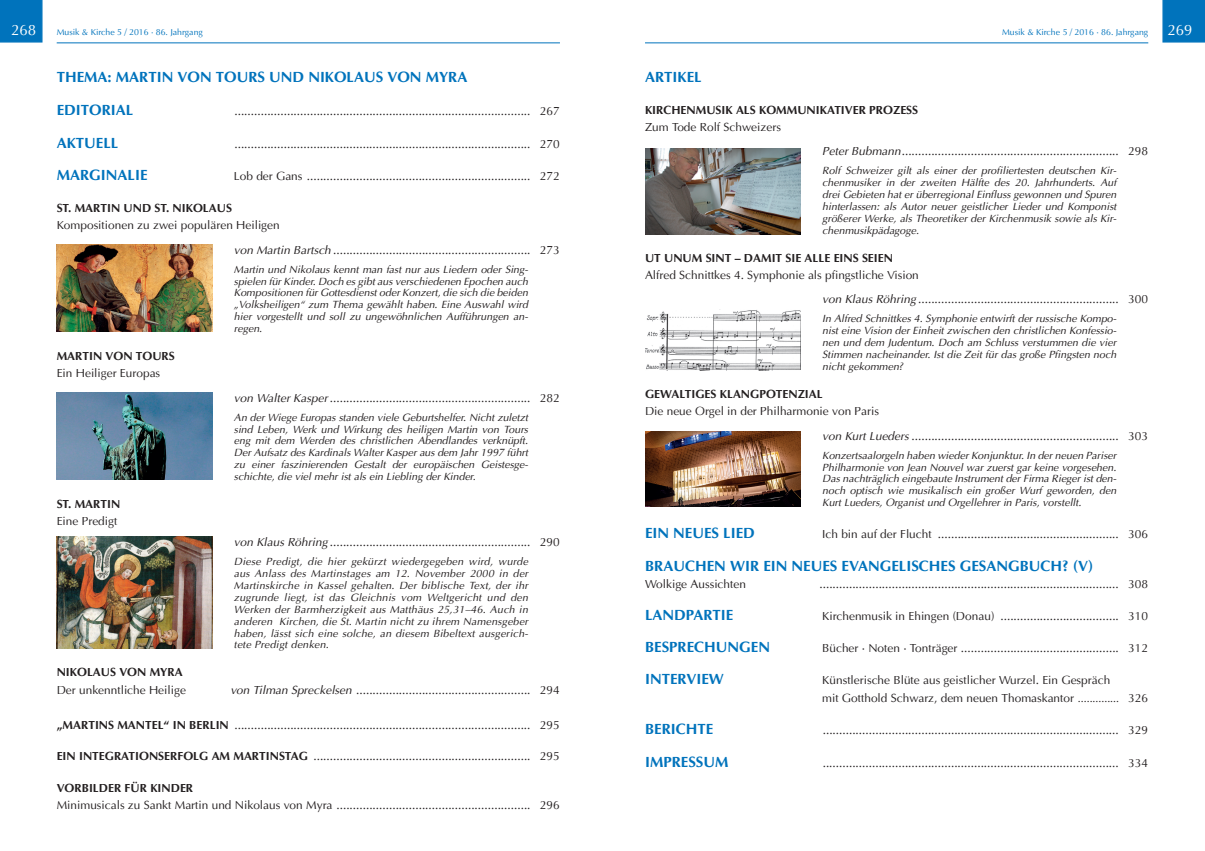
<style>
.page{position:relative;width:1205px;height:851px;background:#fff}
.page>*{position:absolute;margin:0;border:0;box-sizing:border-box;transform-origin:0 0}
.t1{font:700 15px/32.8px "Ottawa";color:#0073bc}
.t2{font:15px "Ottawa Plain";color:#fff}
.t3{font:11.88px/24.4px "Ottawa Plain";color:#231f20}
.t4{font:700 11.88px "Ottawa";color:#231f20}
.t5{font:italic 10.62px/11.9px "Ottawa";color:#231f20;text-align:justify}
.t6{font:8.75px "Ottawa Plain";color:#0073bc}
.s1{font-family:"Ottawa";font-style:italic}
.s2{font-size:10.62px}
.s3{font-family:"Ottawa";font-weight:700}
</style>
<div class="page">
<div style="left:0;top:0;width:43px;height:43px;background:#0073bc"></div>
<div style="left:1162px;top:0;width:43px;height:43px;background:#0073bc"></div>
<hr style="left:57px;top:43px;width:503px;height:1px;background:#0073bc">
<hr style="left:645px;top:43px;width:503px;height:1px;background:#0073bc">
<img style="left:57px;top:244px;width:156px;height:88px">
<img style="left:57px;top:392px;width:156px;height:87px">
<img style="left:57px;top:536px;width:156px;height:112px">
<img style="left:645px;top:148px;width:156px;height:87px">
<img style="left:645px;top:310px;width:156px;height:61px">
<img style="left:645px;top:431px;width:156px;height:75px">
<p class="t2" style="left:11px;top:21px;width:27px">268</p>
<p class="t6" style="left:57px;top:27px;width:148px">Musik &amp; Kirche 5 / 2016 · 86. Jahrgang</p>
<p class="t6" style="left:1002px;top:27px;width:148px">Musik &amp; Kirche 5 / 2016 · 86. Jahrgang</p>
<p class="t2" style="left:1167px;top:21px;width:27px">269</p>
<p class="t1" style="left:57px;top:61px;width:412px">THEMA: MARTIN VON TOURS UND NIKOLAUS VON MYRA<br>EDITORIAL</p>
<p class="t1" style="left:645px;top:61px;width:58px">ARTIKEL</p>
<p class="t4" style="left:645px;top:102px;width:275px">KIRCHENMUSIK ALS KOMMUNIKATIVER PROZESS</p>
<p class="t3" style="left:645px;top:115px;width:137px">Zum Tode Rolf Schweizers</p>
<p class="t3" style="left:822px;top:139px;width:327px"><span class="s1">Peter Bubmann</span>.................................................................. 298</p>
<p class="t5" style="left:822px;top:165px;width:296px">Rolf Schweizer gilt als einer der profiliertesten deutschen Kir&shy;chenmusiker in der zweiten Hälfte des 20. Jahrhunderts. Auf drei Gebieten hat er überregional Einfluss gewonnen und Spuren hinterlassen: als Autor neuer geistlicher Lieder und Komponist größerer Werke, als Theoretiker der Kirchenmusik sowie als Kir&shy;chenmusikpädagoge.</p>
<p class="t4" style="left:645px;top:250px;width:249px">UT UNUM SINT – DAMIT SIE ALLE EINS SEIEN</p>
<p class="t3" style="left:822px;top:263px;width:327px;text-indent:-177px">Alfred Schnittkes 4. Symphonie als pfingstliche Vision<br><span class="s1">von Klaus Röhring</span> ............................................................. 300</p>
<p class="t5" style="left:822px;top:313px;width:296px">In Alfred Schnittkes 4. Symphonie entwirft der russische Kompo&shy;nist eine Vision der Einheit zwischen den christlichen Konfessio&shy;nen und dem Judentum. Doch am Schluss verstummen die vier Stimmen nacheinander. Ist die Zeit für das große Pfingsten noch nicht gekommen?</p>
<p class="t4" style="left:645px;top:386px;width:179px">GEWALTIGES KLANGPOTENZIAL</p>
<p class="t3" style="left:822px;top:399px;width:327px;text-indent:-177px">Die neue Orgel in der Philharmonie von Paris<br><span class="s1">von Kurt Lueders</span> ............................................................... 303</p>
<p class="t5" style="left:822px;top:449px;width:296px">Konzertsaalorgeln haben wieder Konjunktur. In der neuen Pariser Philharmonie von Jean Nouvel war zuerst gar keine vorgesehen.<br>Das nachträglich eingebaute Instrument der Firma Rieger ist den&shy;noch optisch wie musikalisch ein großer Wurf geworden, den Kurt Lueders, Organist und Orgellehrer in Paris, vorstellt.</p>
<p class="t1" style="left:645px;top:516px;width:111px">EIN NEUES LIED</p>
<p class="t3" style="left:822px;top:521px;width:327px">Ich bin auf der Flucht ....................................................... 306</p>
<p class="t1" style="left:645px;top:549px;width:449px">BRAUCHEN WIR EIN NEUES EVANGELISCHES GESANGBUCH? (V)</p>
<p class="t3" style="left:645px;top:571px;width:102px">Wolkige Aussichten</p>
<p class="t3" style="left:819px;top:571px;width:330px">........................................................................................... 308</p>
<p class="t1" style="left:645px;top:598px;width:90px">LANDPARTIE</p>
<p class="t3" style="left:822px;top:603px;width:327px">Kirchenmusik in Ehingen (Donau) .................................... 310</p>
<p class="t1" style="left:645px;top:630px;width:126px">BESPRECHUNGEN</p>
<p class="t3" style="left:822px;top:636px;width:327px">Bücher · Noten · Tonträger ................................................ 312</p>
<p class="t1" style="left:645px;top:662px;width:80px">INTERVIEW</p>
<p class="t3" style="left:822px;top:671px;width:327px;line-height:17.5px">Künstlerische Blüte aus geistlicher Wurzel. Ein Gespräch<br>mit Gotthold Schwarz, dem neuen Thomaskantor <span class="s2">..............</span> 326</p>
<p class="t1" style="left:645px;top:712px;width:70px">BERICHTE</p>
<p class="t3" style="left:823px;top:718px;width:327px">.......................................................................................... 329</p>
<p class="t1" style="left:645px;top:745px;width:85px">IMPRESSUM</p>
<p class="t3" style="left:823px;top:750px;width:327px">.......................................................................................... 334</p>
<p class="t3" style="left:234px;top:99px;width:327px">.......................................................................................... 267</p>
<p class="t1" style="left:57px;top:126px;width:63px">AKTUELL</p>
<p class="t3" style="left:234px;top:132px;width:327px">.......................................................................................... 270</p>
<p class="t1" style="left:57px;top:159px;width:92px">MARGINALIE</p>
<p class="t3" style="left:234px;top:164px;width:327px">Lob der Gans .................................................................... 272</p>
<p class="t4" style="left:57px;top:200px;width:177px">ST. MARTIN UND ST. NIKOLAUS</p>
<p class="t3" style="left:234px;top:213px;width:327px;text-indent:-177px">Kompositionen zu zwei populären Heiligen<br><span class="s1">von Martin Bartsch</span> ............................................................ 273</p>
<p class="t5" style="left:234px;top:263px;width:296px">Martin und Nikolaus kennt man fast nur aus Liedern oder Sing&shy;spielen für Kinder. Doch es gibt aus verschiedenen Epochen auch Kompositionen für Gottesdienst oder Konzert, die sich die beiden „Volksheiligen“ zum Thema gewählt haben. Eine Auswahl wird hier vorgestellt und soll zu ungewöhnlichen Aufführungen an&shy;regen.</p>
<p class="t4" style="left:57px;top:348px;width:120px">MARTIN VON TOURS</p>
<p class="t3" style="left:57px;top:361px;width:105px">Ein Heiliger Europas</p>
<p class="t3" style="left:234px;top:385px;width:327px"><span class="s1">von Walter Kasper</span> ............................................................. 282</p>
<p class="t5" style="left:234px;top:411px;width:296px">An der Wiege Europas standen viele Geburtshelfer. Nicht zuletzt sind Leben, Werk und Wirkung des heiligen Martin von Tours eng mit dem Werden des christlichen Abendlandes verknüpft.<br>Der Aufsatz des Kardinals Walter Kasper aus dem Jahr 1997 führt zu einer faszinierenden Gestalt der europäischen Geistesge&shy;schichte, die viel mehr ist als ein Liebling der Kinder.</p>
<p class="t4" style="left:57px;top:496px;width:65px">ST. MARTIN</p>
<p class="t3" style="left:57px;top:509px;width:62px">Eine Predigt</p>
<p class="t3" style="left:234px;top:530px;width:327px"><span class="s1">von Klaus Röhring</span> ............................................................. 290</p>
<p class="t5" style="left:234px;top:555px;width:296px">Diese Predigt, die hier gekürzt wiedergegeben wird, wurde aus Anlass des Martinstages am 12. November 2000 in der Martinskirche in Kassel gehalten. Der biblische Text, der ihr zugrunde liegt, ist das Gleichnis vom Weltgericht und den Werken der Barmherzigkeit aus Matthäus 25,31–46. Auch in anderen Kirchen, die St. Martin nicht zu ihrem Namensgeber haben, lässt sich eine solche, an diesem Bibeltext ausgerich&shy;tete Predigt denken.</p>
<p class="t4" style="left:57px;top:664px;width:127px">NIKOLAUS VON MYRA</p>
<p class="t3" style="left:57px;top:677px;width:131px">Der unkenntliche Heilige</p>
<p class="t3" style="left:230px;top:677px;width:331px"><span class="s1">von Tilman Spreckelsen</span> ..................................................... 294</p>
<p class="t3" style="left:57px;top:712px;width:504px"><span class="s3">„MARTINS MANTEL“ IN BERLIN</span> .......................................................................................... 295</p>
<p class="t3" style="left:57px;top:743px;width:504px"><span class="s3">EIN INTEGRATIONSERFOLG AM MARTINSTAG</span> .................................................................. 295</p>
<p class="t4" style="left:57px;top:780px;width:138px">VORBILDER FÜR KINDER</p>
<p class="t3" style="left:57px;top:792px;width:504px">Minimusicals zu Sankt Martin und Nikolaus von Myra ........................................................... 296</p>
</div>
